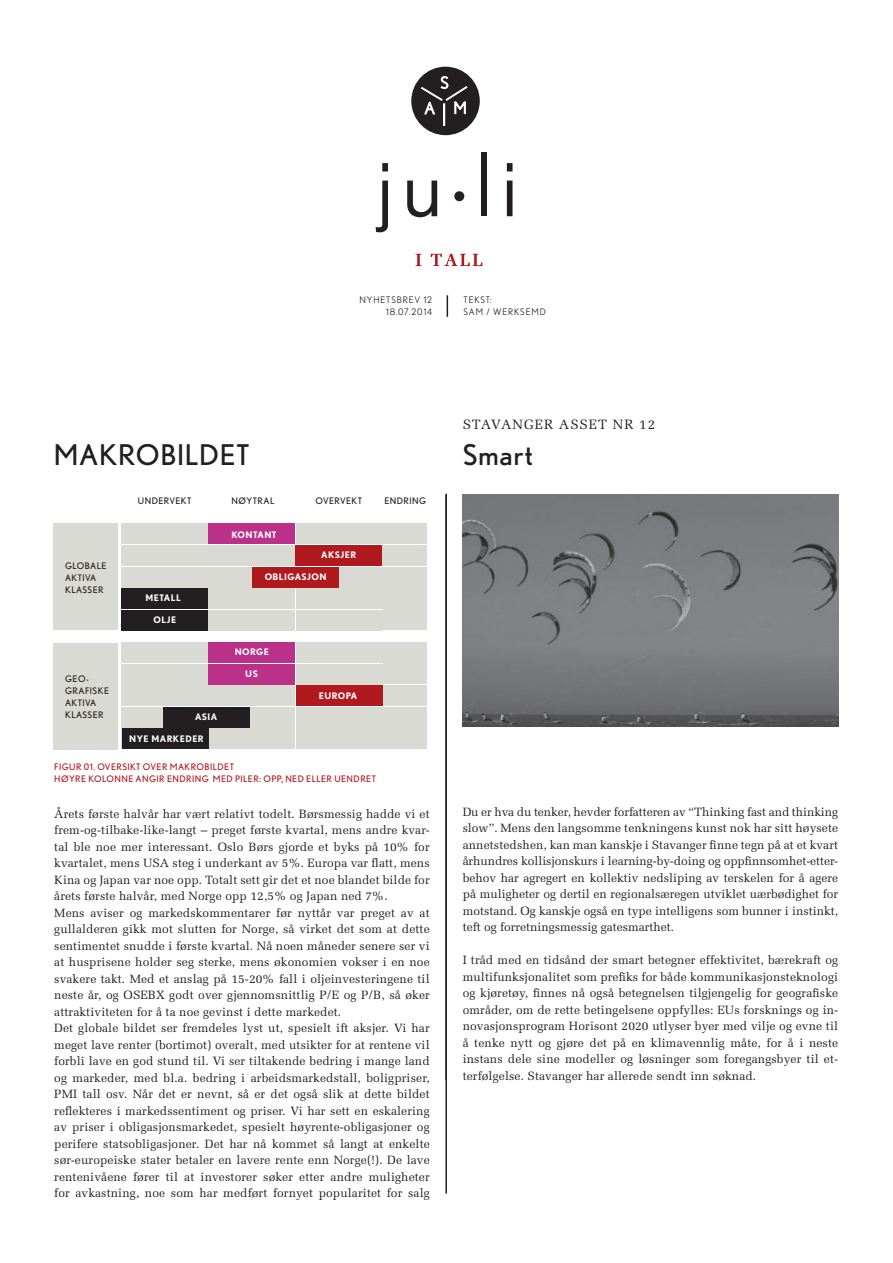
<style>
.page{position:relative;width:893px;height:1263px;background:#fff}
.page>*{position:absolute;margin:0;border:0;box-sizing:border-box;transform-origin:0 0}
.t1{font:28.5px "Nobel";letter-spacing:.025em;color:#231f20}
.t2{font:13.5px "Melior";letter-spacing:.075em;color:#231f20}
.t3{font:12px/16.5px "Melior";letter-spacing:.01em;color:#231f20;text-align:justify}
.t4{font:9px/12px "Nobel";letter-spacing:.05em;color:#b01a1e}
.t5{font:9px/12px "Nobel";letter-spacing:.05em;color:#231f20}
.t6{font:700 9px "Nobel";letter-spacing:.05em;color:#fff}
.t7{font:9px/12px "Nobel";letter-spacing:.1em;color:#231f20;text-align:right}
</style>
<div class="page">
<svg style="left:415px;top:254px;width:7px;height:12px"></svg>
<svg style="left:431px;top:254px;width:51px;height:12px"></svg>
<div style="left:411px;top:67px;width:69px;height:68px;background:#231f20;border-radius:50%"></div>
<div style="left:443px;top:103px;width:2px;height:23px;border:1px solid #fff"></div>
<svg style="left:421px;top:76px;width:47px;height:49px"></svg>
<svg style="left:447px;top:295px;width:1px;height:22px"></svg>
<hr style="left:445px;top:494px;width:2px;height:699px;background:#231f20">
<div style="left:54px;top:643px;width:64px;height:106px;background:#dadad4"></div>
<div style="left:54px;top:523px;width:64px;height:107px;background:#dadad4"></div>
<div style="left:122px;top:523px;width:86px;height:21px;background:#dadad4"></div>
<div style="left:122px;top:545px;width:86px;height:20px;background:#dadad4"></div>
<div style="left:122px;top:567px;width:86px;height:20px;background:#dadad4"></div>
<div style="left:122px;top:589px;width:86px;height:20px;background:#231f20"></div>
<div style="left:122px;top:642px;width:86px;height:20px;background:#dadad4"></div>
<div style="left:122px;top:664px;width:86px;height:20px;background:#dadad4"></div>
<div style="left:122px;top:686px;width:86px;height:20px;background:#dadad4"></div>
<div style="left:122px;top:707px;width:86px;height:20px;background:#dadad4"></div>
<div style="left:296px;top:523px;width:86px;height:21px;background:#dadad4"></div>
<div style="left:296px;top:567px;width:86px;height:20px;background:#dadad4"></div>
<div style="left:296px;top:589px;width:86px;height:20px;background:#dadad4"></div>
<div style="left:296px;top:610px;width:86px;height:20px;background:#dadad4"></div>
<div style="left:296px;top:642px;width:86px;height:20px;background:#dadad4"></div>
<div style="left:296px;top:664px;width:86px;height:20px;background:#dadad4"></div>
<div style="left:296px;top:685px;width:86px;height:21px;background:#b01a1e"></div>
<div style="left:296px;top:707px;width:86px;height:20px;background:#dadad4"></div>
<div style="left:209px;top:545px;width:86px;height:20px;background:#dadad4"></div>
<div style="left:209px;top:567px;width:86px;height:20px;background:#dadad4"></div>
<div style="left:209px;top:589px;width:86px;height:20px;background:#dadad4"></div>
<div style="left:209px;top:610px;width:86px;height:20px;background:#dadad4"></div>
<div style="left:209px;top:686px;width:86px;height:20px;background:#dadad4"></div>
<div style="left:209px;top:707px;width:86px;height:20px;background:#dadad4"></div>
<div style="left:253px;top:567px;width:86px;height:20px;background:#b01a1e"></div>
<div style="left:296px;top:545px;width:86px;height:20px;background:#b01a1e"></div>
<div style="left:121px;top:589px;width:86px;height:20px;background:#231f20"></div>
<div style="left:122px;top:610px;width:86px;height:20px;background:#231f20"></div>
<div style="left:209px;top:642px;width:86px;height:20px;background:#bb3189"></div>
<div style="left:209px;top:664px;width:86px;height:20px;background:#bb3189"></div>
<div style="left:163px;top:707px;width:86px;height:20px;background:#231f20"></div>
<div style="left:122px;top:729px;width:86px;height:20px;background:#231f20"></div>
<div style="left:296px;top:729px;width:86px;height:20px;background:#dadad4"></div>
<div style="left:209px;top:729px;width:86px;height:20px;background:#dadad4"></div>
<div style="left:123px;top:729px;width:86px;height:20px;background:#231f20"></div>
<div style="left:209px;top:523px;width:86px;height:21px;background:#bb3189"></div>
<div style="left:384px;top:523px;width:43px;height:20px;background:#dadad4"></div>
<div style="left:384px;top:545px;width:43px;height:20px;background:#dadad4"></div>
<div style="left:384px;top:610px;width:43px;height:20px;background:#dadad4"></div>
<div style="left:384px;top:642px;width:43px;height:20px;background:#dadad4"></div>
<div style="left:384px;top:664px;width:43px;height:20px;background:#dadad4"></div>
<div style="left:384px;top:707px;width:43px;height:20px;background:#dadad4"></div>
<div style="left:384px;top:685px;width:43px;height:20px;background:#dadad4"></div>
<div style="left:384px;top:728px;width:43px;height:21px;background:#dadad4"></div>
<div style="left:384px;top:567px;width:43px;height:20px;background:#dadad4"></div>
<div style="left:384px;top:589px;width:43px;height:20px;background:#dadad4"></div>
<svg style="left:376px;top:163px;width:12px;height:69px"></svg>
<svg style="left:407px;top:181px;width:30px;height:36px"></svg>
<div style="left:481px;top:152px;width:6px;height:64px;background:#231f20"></div>
<svg style="left:507px;top:163px;width:5px;height:53px"></svg>
<div style="left:454px;top:191px;width:10px;height:10px;background:#231f20;border-radius:50%"></div>
<img style="left:463px;top:494px;width:375px;height:233px">
<p class="t7" style="left:359px;top:293px;width:74px">NYHETSBREV 12<br>18.07.2014</p>
<p class="t7" style="left:463px;top:293px;width:84px;text-align:left">TEKST:<br>SAM / WERKSEMD</p>
<h1 class="t1" style="left:54px;top:438px;width:198px">MAKROBILDET</h1>
<p class="t5" style="left:138px;top:494px;width:55px">UNDERVEKT</p>
<p class="t5" style="left:231px;top:494px;width:44px">NØYTRAL</p>
<p class="t5" style="left:384px;top:494px;width:43px">ENDRING</p>
<p class="t5" style="left:315px;top:494px;width:48px">OVERVEKT</p>
<p class="t5" style="left:65px;top:560px;width:43px">GLOBALE<br>AKTIVA<br>KLASSER</p>
<p class="t5" style="left:65px;top:672px;width:45px">GEO-<br>GRAFISKE<br>AKTIVA<br>KLASSER</p>
<p class="t6" style="left:145px;top:592px;width:37px">METALL</p>
<p class="t6" style="left:153px;top:615px;width:24px">OLJE</p>
<p class="t6" style="left:195px;top:711px;width:24px">ASIA</p>
<p class="t6" style="left:129px;top:733px;width:76px">NYE MARKEDER</p>
<p class="t6" style="left:231px;top:529px;width:47px">KONTANT</p>
<p class="t6" style="left:321px;top:550px;width:37px">AKSJER</p>
<p class="t6" style="left:265px;top:571px;width:63px">OBLIGASJON</p>
<p class="t6" style="left:235px;top:646px;width:36px">NORGE</p>
<p class="t6" style="left:245px;top:668px;width:14px">US</p>
<p class="t6" style="left:319px;top:690px;width:40px">EUROPA</p>
<p class="t4" style="left:54px;top:760px;width:323px">FIGUR 01. OVERSIKT OVER MAKROBILDET<br>HØYRE KOLONNE ANGIR ENDRING MED PILER: OPP, NED ELLER UENDRET</p>
<p class="t3" style="left:54px;top:806px;width:377px;text-align:left">Årets første halvår har vært relativt todelt. Børsmessig hadde vi et frem-og-tilbake-like-langt – preget første kvartal, mens andre kvar&shy;tal ble noe mer interessant. Oslo Børs gjorde et byks på 10% for kvartalet, mens USA steg i underkant av 5%. Europa var flatt, mens Kina og Japan var noe opp. Totalt sett gir det et noe blandet bilde for årets første halvår, med Norge opp 12,5% og Japan ned 7%.<br>Mens aviser og markedskommentarer før nyttår var preget av at gullalderen gikk mot slutten for Norge, så virket det som at dette sentimentet snudde i første kvartal. Nå noen måneder senere ser vi at husprisene holder seg sterke, mens økonomien vokser i en noe svakere takt. Med et anslag på 15-20% fall i oljeinvesteringene til neste år, og OSEBX godt over gjennomsnittlig P/E og P/B, så øker attraktiviteten for å ta noe gevinst i dette markedet.<br>Det globale bildet ser fremdeles lyst ut, spesielt ift aksjer. Vi har meget lave renter (bortimot) overalt, med utsikter for at rentene vil forbli lave en god stund til. Vi ser tiltakende bedring i mange land og markeder, med bl.a. bedring i arbeidsmarkedstall, boligpriser, PMI tall osv. Når det er nevnt, så er det også slik at dette bildet reflekteres i markedssentiment og priser. Vi har sett en eskalering av priser i obligasjonsmarkedet, spesielt høyrente-obligasjoner og perifere statsobligasjoner. Det har nå kommet så langt at enkelte sør-europeiske stater betaler en lavere rente enn Norge(!). De lave rentenivåene fører til at investorer søker etter andre muligheter for avkastning, noe som har medført fornyet popularitet for salg</p>
<p class="t2" style="left:463px;top:416px;width:194px">STAVANGER ASSET NR 12</p>
<h1 class="t1" style="left:463px;top:438px;width:72px">Smart</h1>
<p class="t3" style="left:463px;top:803px;width:377px">Du er hva du tenker, hevder forfatteren av “Thinking fast and thinking slow”. Mens den langsomme tenkningens kunst nok har sitt høysete annetstedshen, kan man kanskje i Stavanger finne tegn på at et kvart århundres kollisjonskurs i learning-by-doing og oppfinnsomhet-etter&shy;behov har agregert en kollektiv nedsliping av terskelen for å agere på muligheter og dertil en regionalsæregen utviklet uærbødighet for motstand. Og kanskje også en type intelligens som bunner i instinkt, teft og forretningsmessig gatesmarthet.</p>
<p class="t3" style="left:463px;top:952px;width:377px">I tråd med en tidsånd der smart betegner effektivitet, bærekraft og multifunksjonalitet som prefiks for både kommunikasjonsteknologi og kjøretøy, finnes nå også betegnelsen tilgjengelig for geografiske områder, om de rette betingelsene oppfylles: EUs forsknings og in&shy;novasjonsprogram Horisont 2020 utlyser byer med vilje og evne til å tenke nytt og gjøre det på en klimavennlig måte, for å i neste instans dele sine modeller og løsninger som foregangsbyer til et&shy;terfølgelse. Stavanger har allerede sendt inn søknad.</p>
</div>
